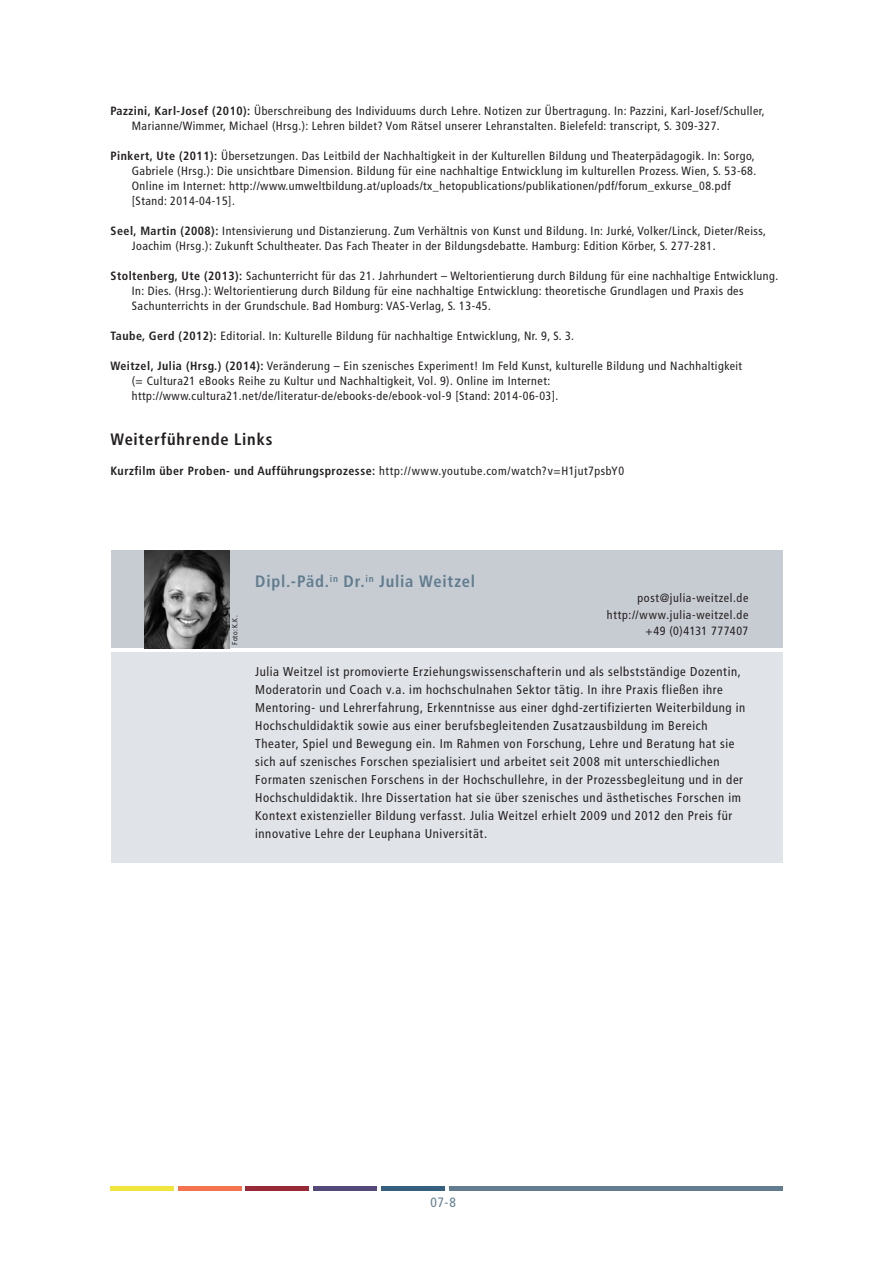
<style>
.page{position:relative;width:893px;height:1263px;background:#fff}
.page>*{position:absolute;margin:0;border:0;box-sizing:border-box;transform-origin:0 0}
.t1{font:700 condensed 16.5px "Frutiger LT Std";letter-spacing:.045em;color:#617d8f}
.t2{font:700 condensed 16.5px "Frutiger LT Std";letter-spacing:.045em;color:#231f20}
.t3{font:condensed 13.5px "Frutiger LT Std";color:#617d8f}
.t4{font:condensed 12.75px/18px "Frutiger LT Std";letter-spacing:.05em;color:#231f20}
.t5{font:condensed 12px/15px "Frutiger LT Std";letter-spacing:.04em;color:#231f20}
.t6{font:700 condensed 12px "Frutiger LT Std";letter-spacing:.04em;color:#231f20}
.t7{font:condensed 7.5px "Frutiger LT Std";color:#231f20}
.s1{font-weight:700}
.s2{font-weight:400}
</style>
<div class="page">
<div style="left:111px;top:1186px;width:63px;height:5px;background:#f0e53d"></div>
<div style="left:178px;top:1186px;width:64px;height:5px;background:#f3744f"></div>
<div style="left:246px;top:1186px;width:63px;height:5px;background:#972a36"></div>
<div style="left:313px;top:1186px;width:64px;height:5px;background:#544979"></div>
<div style="left:381px;top:1186px;width:63px;height:5px;background:#366080"></div>
<div style="left:449px;top:1186px;width:333px;height:5px;background:#617d8f"></div>
<div style="left:111px;top:550px;width:671px;height:98px;background:#c7ccd3"></div>
<div style="left:111px;top:652px;width:671px;height:211px;background:#e0e4e8"></div>
<img style="left:145px;top:550px;width:85px;height:98px">
<p class="t5" style="left:132px;top:104px;width:634px;text-indent:-21px"><span class="s1">Pazzini, Karl-Josef (2010):</span> Überschreibung des Individuums durch Lehre. Notizen zur Übertragung. In: Pazzini, Karl-Josef/Schuller,<br>Marianne/Wimmer, Michael (Hrsg.): Lehren bildet? Vom Rätsel unserer Lehranstalten. Bielefeld: transcript, S. 309-327.</p>
<p class="t5" style="left:132px;top:149px;width:626px;text-indent:-21px"><span class="s1">Pinkert, Ute (2011):</span> Übersetzungen. Das Leitbild der Nachhaltigkeit in der Kulturellen Bildung und Theaterpädagogik. In: Sorgo, Gabriele (Hrsg.): Die unsichtbare Dimension. Bildung für eine nachhaltige Entwicklung im kulturellen Prozess. Wien, S. 53-68.<br>Online im Internet: http://www.umweltbildung.at/uploads/tx_hetopublications/publikationen/pdf/forum_exkurse_08.pdf [Stand: 2014-04-15].</p>
<p class="t5" style="left:132px;top:224px;width:635px;text-indent:-21px"><span class="s1">Seel, Martin (2008):</span> Intensivierung und Distanzierung. Zum Verhältnis von Kunst und Bildung. In: Jurké, Volker/Linck, Dieter/Reiss,<br>Joachim (Hrsg.): Zukunft Schultheater. Das Fach Theater in der Bildungsdebatte. Hamburg: Edition Körber, S. 277-281.</p>
<p class="t5" style="left:132px;top:269px;width:648px;text-indent:-21px"><span class="s1">Stoltenberg, Ute (2013):</span> Sachunterricht für das 21. Jahrhundert – Weltorientierung durch Bildung für eine nachhaltige Entwicklung.<br>In: Dies. (Hrsg.): Weltorientierung durch Bildung für eine nachhaltige Entwicklung: theoretische Grundlagen und Praxis des<br>Sachunterrichts in der Grundschule. Bad Homburg: VAS-Verlag, S. 13-45.</p>
<p class="t5" style="left:111px;top:329px;width:465px"><span class="s1">Taube, Gerd (2012):</span> Editorial. In: Kulturelle Bildung für nachhaltige Entwicklung, Nr. 9, S. 3.</p>
<p class="t5" style="left:132px;top:359px;width:612px;text-indent:-21px"><span class="s1">Weitzel, Julia (Hrsg.) (2014):</span> Veränderung – Ein szenisches Experiment! Im Feld Kunst, kulturelle Bildung und Nachhaltigkeit (= Cultura21 eBooks Reihe zu Kultur und Nachhaltigkeit, Vol. 9). Online im Internet: http://www.cultura21.net/de/literatur-de/ebooks-de/ebook-vol-9 [Stand: 2014-06-03].</p>
<h1 class="t2" style="left:111px;top:430px;width:164px">Weiterführende Links</h1>
<p class="t6" style="left:111px;top:464px;width:515px">Kurzfilm über Proben- und Aufführungsprozesse: <span class="s2">http://www.youtube.com/watch?v=H1jut7psbY0</span></p>
<p class="t7" style="left:230px;top:645px;width:31px;rotate:-90deg">Foto: K.K.</p>
<h1 class="t1" style="left:255px;top:572px;width:222px">Dipl.-Päd.<sup>in</sup> Dr.<sup>in</sup> Julia Weitzel</h1>
<p class="t5" style="left:607px;top:590px;width:143px;line-height:16.5px;text-align:right">post@julia-weitzel.de http://www.julia-weitzel.de +49 (0)4131 777407</p>
<p class="t4" style="left:255px;top:662px;width:492px">Julia Weitzel ist promovierte Erziehungswissenschafterin und als selbstständige Dozentin, Moderatorin und Coach v.a. im hochschulnahen Sektor tätig. In ihre Praxis fließen ihre Mentoring- und Lehrerfahrung, Erkenntnisse aus einer dghd-zertifizierten Weiterbildung in Hochschuldidaktik sowie aus einer berufsbegleitenden Zusatzausbildung im Bereich Theater, Spiel und Bewegung ein. Im Rahmen von Forschung, Lehre und Beratung hat sie sich auf szenisches Forschen spezialisiert und arbeitet seit 2008 mit unterschiedlichen Formaten szenischen Forschens in der Hochschullehre, in der Prozessbegleitung und in der Hochschuldidaktik. Ihre Dissertation hat sie über szenisches und ästhetisches Forschen im Kontext existenzieller Bildung verfasst. Julia Weitzel erhielt 2009 und 2012 den Preis für innovative Lehre der Leuphana Universität.</p>
<p class="t3" style="left:430px;top:1195px;width:27px">07-8</p>
</div>
